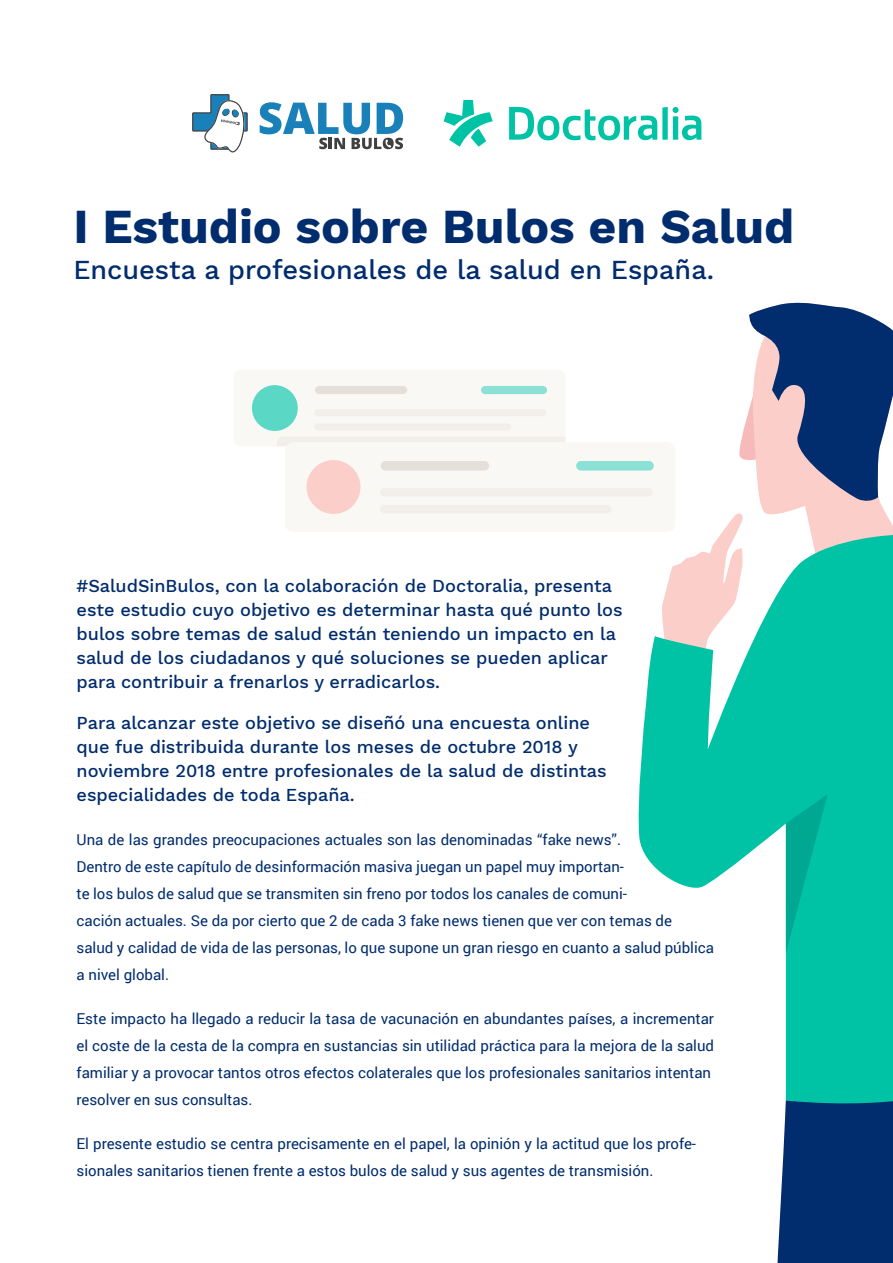
<style>
.page{position:relative;width:893px;height:1263px;background:#fff}
.page>*{position:absolute;margin:0;border:0;box-sizing:border-box;transform-origin:0 0}
.t1{font:700 48px "Work Sans";color:#012c6d}
.t2{font:500 27px "Work Sans";color:#012c6d}
.t3{font:500 18px/24px "Work Sans";color:#012c6d}
.t4{font:15px/27px "Roboto";color:#012c6d}
</style>
<div class="page">
<div style="left:234px;top:370px;width:331px;height:76px;background:#faf8f5;border-radius:7px"></div>
<div style="left:481px;top:386px;width:66px;height:8px;background:#8be1d6;border-radius:4px"></div>
<div style="left:315px;top:386px;width:92px;height:8px;background:#e4dfd8;border-radius:4px"></div>
<div style="left:314px;top:423px;width:197px;height:7px;background:#f2efeb;border-radius:4px"></div>
<div style="left:314px;top:409px;width:232px;height:7px;background:#f2efeb;border-radius:4px"></div>
<div style="left:252px;top:385px;width:46px;height:46px;background:#5bd7c5;border-radius:50%"></div>
<div style="left:285px;top:442px;width:390px;height:90px;background:#faf8f5;border-radius:9px"></div>
<div style="left:576px;top:461px;width:78px;height:10px;background:#8be1d6;border-radius:5px"></div>
<div style="left:381px;top:461px;width:108px;height:10px;background:#e4dfd8;border-radius:5px"></div>
<div style="left:380px;top:505px;width:231px;height:8px;background:#f2efeb;border-radius:4px"></div>
<div style="left:380px;top:488px;width:273px;height:9px;background:#f2efeb;border-radius:4px"></div>
<div style="left:307px;top:460px;width:53px;height:54px;background:#fcceca;border-radius:50%"></div>
<svg style="left:720px;top:302px;width:173px;height:233px"></svg>
<svg style="left:638px;top:535px;width:255px;height:549px;fill:#00c3a5"></svg>
<svg style="left:777px;top:1084px;width:116px;height:179px;background:#0c4378"></svg>
<svg style="left:786px;top:794px;width:42px;height:159px;background:#00b89d"></svg>
<svg style="left:444px;top:100px;width:257px;height:47px"></svg>
<svg style="left:192px;top:94px;width:56px;height:59px"></svg>
<svg style="left:260px;top:102px;width:143px;height:47px"></svg>
<h1 class="t1" style="left:73px;top:199px;width:722px">I Estudio sobre Bulos en Salud</h1>
<h2 class="t2" style="left:73px;top:254px;width:642px">Encuesta a profesionales de la salud en España.</h2>
<p class="t3" style="left:77px;top:575px;width:548px">#SaludSinBulos, con la colaboración de Doctoralia, presenta este estudio cuyo objetivo es determinar hasta qué punto los bulos sobre temas de salud están teniendo un impacto en la salud de los ciudadanos y qué soluciones se pueden aplicar para contribuir a frenarlos y erradicarlos.</p>
<p class="t3" style="left:77px;top:712px;width:532px">Para alcanzar este objetivo se diseñó una encuesta online que fue distribuida durante los meses de octubre 2018 y noviembre 2018 entre profesionales de la salud de distintas especialidades de toda España.</p>
<p class="t4" style="left:77px;top:826px;width:639px">Una de las grandes preocupaciones actuales son las denominadas “fake news”.<br>Dentro de este capítulo de desinformación masiva juegan un papel muy importan-<br>te los bulos de salud que se transmiten sin freno por todos los canales de comuni-<br>cación actuales. Se da por cierto que 2 de cada 3 fake news tienen que ver con temas de<br>salud y calidad de vida de las personas, lo que supone un gran riesgo en cuanto a salud pública a nivel global.</p>
<p class="t4" style="left:77px;top:1005px;width:639px">Este impacto ha llegado a reducir la tasa de vacunación en abundantes países, a incrementar el coste de la cesta de la compra en sustancias sin utilidad práctica para la mejora de la salud familiar y a provocar tantos otros efectos colaterales que los profesionales sanitarios intentan resolver en sus consultas.</p>
<p class="t4" style="left:77px;top:1130px;width:621px">El presente estudio se centra precisamente en el papel, la opinión y la actitud que los profe&shy;sionales sanitarios tienen frente a estos bulos de salud y sus agentes de transmisión.</p>
</div>
